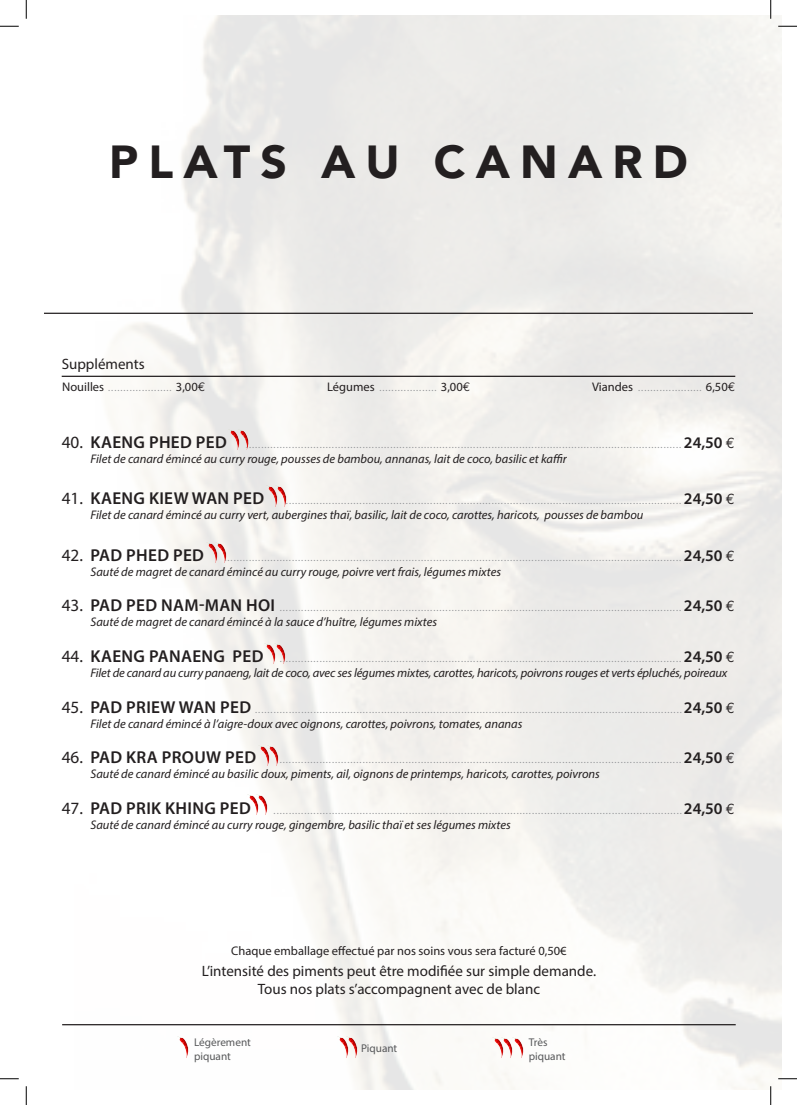
<style>
.page{position:relative;width:797px;height:1105px;background:#fff}
.page>*{position:absolute;margin:0;border:0;box-sizing:border-box;transform-origin:0 0}
.t1{font:900 46.25px "Avenir";letter-spacing:.22em;color:#231f20}
.t2{font:600 17.25px "Myriad Pro";letter-spacing:.02em;color:#231f20}
.t3{font:15px/18px "Myriad Pro";color:#231f20;text-align:center}
.t4{font:italic 12.5px "Myriad Pro";color:#231f20}
.t5{font:12.5px "Myriad Pro";color:#231f20}
.t6{font:11.25px/13.5px "Myriad Pro";color:#57585a}
.t7{font:10px "Myriad Pro";color:#939598}
.s1{font-size:12.5px;color:#231f20}
.s2{font-family:"Euro Mono";font-size:12.5px;color:#231f20}
.s3{font-size:17.25px;color:#231f20}
.s4{font-weight:600;font-size:17.25px;color:#231f20}
.s5{font-weight:600;font-size:16.25px;color:#231f20}
.s6{font-family:"Euro Mono";font-size:15px;color:#231f20}
.s7{font-weight:400}
</style>
<div class="page">
<img style="left:74px;top:16px;width:707px;height:1073px">
<hr style="left:44px;top:313px;width:709px;height:1px;background:#231f20">
<hr style="left:62px;top:1024px;width:673px;height:1px;background:#231f20">
<hr style="left:62px;top:376px;width:673px;height:1px;background:#231f20">
<img style="left:491px;top:1038px;width:10px;height:21px">
<img style="left:501px;top:1038px;width:10px;height:21px">
<img style="left:511px;top:1038px;width:13px;height:21px">
<img style="left:336px;top:1037px;width:9px;height:21px">
<img style="left:345px;top:1037px;width:13px;height:21px">
<img style="left:176px;top:1037px;width:13px;height:21px">
<img style="left:228px;top:429px;width:9px;height:21px">
<img style="left:237px;top:429px;width:13px;height:21px">
<img style="left:265px;top:486px;width:9px;height:21px">
<img style="left:274px;top:486px;width:13px;height:21px">
<img style="left:205px;top:543px;width:9px;height:21px">
<img style="left:214px;top:543px;width:13px;height:21px">
<img style="left:264px;top:643px;width:9px;height:21px">
<img style="left:273px;top:643px;width:13px;height:21px">
<img style="left:257px;top:745px;width:9px;height:21px">
<img style="left:266px;top:745px;width:13px;height:21px">
<img style="left:246px;top:794px;width:10px;height:21px">
<img style="left:256px;top:794px;width:12px;height:21px">
<svg style="left:0;top:25px;width:19px;height:2px"></svg>
<svg style="left:778px;top:25px;width:19px;height:2px"></svg>
<svg style="left:0;top:1078px;width:19px;height:1px"></svg>
<svg style="left:778px;top:1078px;width:19px;height:1px"></svg>
<svg style="left:25px;top:0;width:2px;height:19px"></svg>
<svg style="left:25px;top:1086px;width:2px;height:19px"></svg>
<svg style="left:770px;top:0;width:1px;height:19px"></svg>
<svg style="left:770px;top:1086px;width:1px;height:19px"></svg>
<h1 class="t1" style="left:109px;top:132px;width:580px">PLATS AU CANARD</h1>
<h3 class="t3" style="left:62px;top:355px;width:84px">Suppléments</h3>
<p class="t7" style="left:62px;top:382px;width:145px"><span class="s1">Nouilles</span> ..................... <span class="s1">3,00</span><span class="s2">€</span></p>
<p class="t7" style="left:327px;top:382px;width:145px"><span class="s1">Légumes</span> ................... <span class="s1">3,00</span><span class="s2">€</span></p>
<p class="t7" style="left:592px;top:382px;width:145px"><span class="s1">Viandes</span> ..................... <span class="s1">6,50</span><span class="s2">€</span></p>
<p class="t7" style="left:62px;top:438px;width:674px"><span class="s3">40.</span> <span class="s4">KAENG PHED PED</span> .............................................................................................................................................. <span class="s5">24,50</span> <span class="s6">€</span></p>
<p class="t4" style="left:90px;top:451px;width:478px">Filet de canard émincé au curry rouge, pousses de bambou, annanas, lait de coco, basilic et kaffir</p>
<h2 class="t2" style="left:62px;top:487px;width:204px"><span class="s7">41.</span> KAENG KIEW WAN PED</h2>
<p class="t7" style="left:286px;top:495px;width:450px">................................................................................................................................. <span class="s5">24,50</span> <span class="s6">€</span></p>
<p class="t4" style="left:90px;top:507px;width:554px">Filet de canard émincé au curry vert, aubergines thaï, basilic, lait de coco, carottes, haricots, pousses de bambou</p>
<p class="t7" style="left:62px;top:551px;width:674px"><span class="s3">42.</span> <span class="s4">PAD PHED PED</span> ..................................................................................................................................................... <span class="s5">24,50</span> <span class="s6">€</span></p>
<p class="t4" style="left:90px;top:564px;width:412px">Sauté de magret de canard émincé au curry rouge, poivre vert frais, légumes mixtes</p>
<p class="t7" style="left:62px;top:602px;width:674px"><span class="s3">43.</span> <span class="s4">PAD PED NAM-MAN HOI</span> ................................................................................................................................... <span class="s5">24,50</span> <span class="s6">€</span></p>
<p class="t4" style="left:90px;top:614px;width:348px">Sauté de magret de canard émincé à la sauce d’huître, légumes mixtes</p>
<p class="t7" style="left:62px;top:652px;width:674px"><span class="s3">44.</span> <span class="s4">KAENG PANAENG PED</span> ................................................................................................................................... <span class="s5">24,50</span> <span class="s6">€</span></p>
<p class="t4" style="left:90px;top:665px;width:638px">Filet de canard au curry panaeng, lait de coco, avec ses légumes mixtes, carottes, haricots, poivrons rouges et verts épluchés, poireaux</p>
<p class="t7" style="left:62px;top:703px;width:674px"><span class="s3">45.</span> <span class="s4">PAD PRIEW WAN PED</span> ...........................................................................................................................................<span class="s5">24,50</span> <span class="s6">€</span></p>
<p class="t4" style="left:90px;top:716px;width:433px">Filet de canard émincé à l’aigre-doux avec oignons, carottes, poivrons, tomates, ananas</p>
<h2 class="t2" style="left:62px;top:746px;width:196px"><span class="s7">46.</span> PAD KRA PROUW PED</h2>
<p class="t7" style="left:280px;top:754px;width:456px">................................................................................................................................... <span class="s5">24,50</span> <span class="s6">€</span></p>
<p class="t4" style="left:90px;top:766px;width:511px">Sauté de canard émincé au basilic doux, piments, ail, oignons de printemps, haricots, carottes, poivrons</p>
<h2 class="t2" style="left:62px;top:797px;width:191px"><span class="s7">47.</span> PAD PRIK KHING PED</h2>
<p class="t7" style="left:274px;top:804px;width:462px">.....................................................................................................................................<span class="s5">24,50</span> <span class="s6">€</span></p>
<p class="t4" style="left:90px;top:817px;width:422px">Sauté de canard émincé au curry rouge, gingembre, basilic thaï et ses légumes mixtes</p>
<p class="t5" style="left:231px;top:943px;width:337px">Chaque emballage effectué par nos soins vous sera facturé 0,50€</p>
<h3 class="t3" style="left:202px;top:962px;width:396px">L’intensité des piments peut être modifiée sur simple demande.<br>Tous nos plats s’accompagnent avec de blanc</h3>
<p class="t6" style="left:194px;top:1035px;width:58px">Légèrement piquant</p>
<p class="t6" style="left:528px;top:1035px;width:38px">Très piquant</p>
<p class="t6" style="left:361px;top:1041px;width:38px">Piquant</p>
</div>
